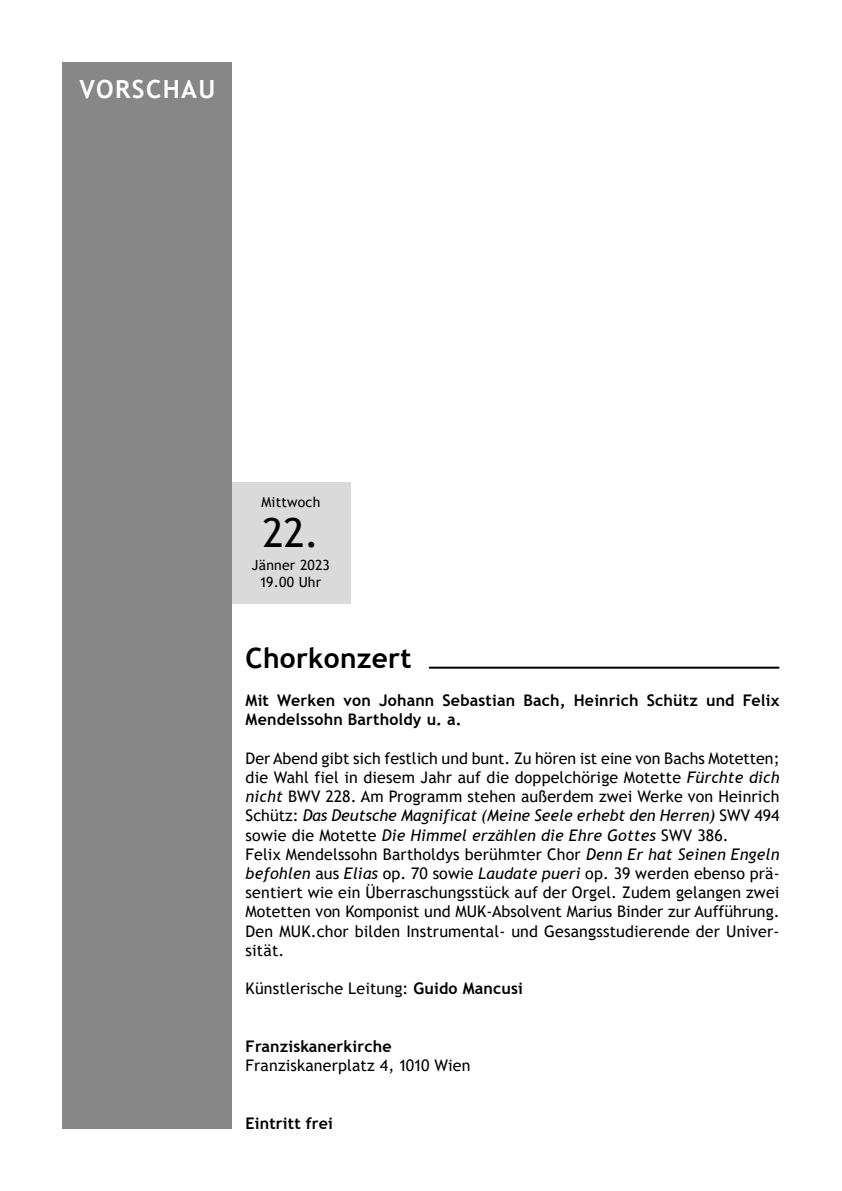
<style>
.page{position:relative;width:842px;height:1191px;background:#fff}
.page>*{position:absolute;margin:0;border:0;box-sizing:border-box;transform-origin:0 0}
.t1{font:40px "Trebuchet MS";color:#000}
.t2{font:700 28px "Trebuchet MS";letter-spacing:.01em;color:#000}
.t3{font:700 25px "Trebuchet MS";letter-spacing:.055em;color:#fff}
.t4{font:16px/19.2px "Trebuchet MS";letter-spacing:.01em;color:#000}
.t5{font:700 16px/19.2px "Trebuchet MS";letter-spacing:.01em;color:#000}
.t6{font:14px/16.8px "Trebuchet MS";letter-spacing:.015em;color:#000;text-align:center}
.s1{font-style:italic}
.s2{font-weight:700}
</style>
<div class="page">
<hr style="left:430px;top:666px;width:349px;height:2px;background:#000">
<div style="left:211px;top:482px;width:140px;height:122px;background:#dadada"></div>
<div style="left:62px;top:62px;width:170px;height:1066px;background:#878787"></div>
<h3 class="t3" style="left:79px;top:73px;width:137px">VORSCHAU</h3>
<p class="t6" style="left:261px;top:493px;width:60px">Mittwoch</p>
<h1 class="t1" style="left:262px;top:507px;width:58px">22.</h1>
<p class="t6" style="left:252px;top:556px;width:79px">Jänner 2023<br>19.00 Uhr</p>
<h2 class="t2" style="left:246px;top:640px;width:167px">Chorkonzert</h2>
<p class="t5" style="left:246px;top:691px;width:535px">Mit Werken von Johann Sebastian Bach, Heinrich Schütz und Felix<br>Mendelssohn Bartholdy u. a.</p>
<p class="t4" style="left:246px;top:748px;width:535px">Der Abend gibt sich festlich und bunt. Zu hören ist eine von Bachs Motetten; die Wahl fiel in diesem Jahr auf die doppelchörige Motette <span class="s1">Fürchte dich nicht</span> BWV 228. Am Programm stehen außerdem zwei Werke von Heinrich Schütz: <span class="s1">Das Deutsche Magnificat (Meine Seele erhebt den Herren)</span> SWV 494 sowie die Motette <span class="s1">Die Himmel erzählen die Ehre Gottes</span> SWV 386.<br>Felix Mendelssohn Bartholdys berühmter Chor <span class="s1">Denn Er hat Seinen Engeln befohlen</span> aus <span class="s1">Elias</span> op. 70 sowie <span class="s1">Laudate pueri</span> op. 39 werden ebenso prä&shy;sentiert wie ein Überraschungsstück auf der Orgel. Zudem gelangen zwei Motetten von Komponist und MUK-Absolvent Marius Binder zur Aufführung.<br>Den MUK.chor bilden Instrumental- und Gesangsstudierende der Univer&shy;sität.</p>
<p class="t4" style="left:246px;top:978px;width:279px">Künstlerische Leitung: <span class="s2">Guido Mancusi</span></p>
<p class="t5" style="left:246px;top:1036px;width:147px">Franziskanerkirche</p>
<p class="t4" style="left:246px;top:1055px;width:226px">Franziskanerplatz 4, 1010 Wien</p>
<p class="t5" style="left:246px;top:1113px;width:89px">Eintritt frei</p>
</div>
